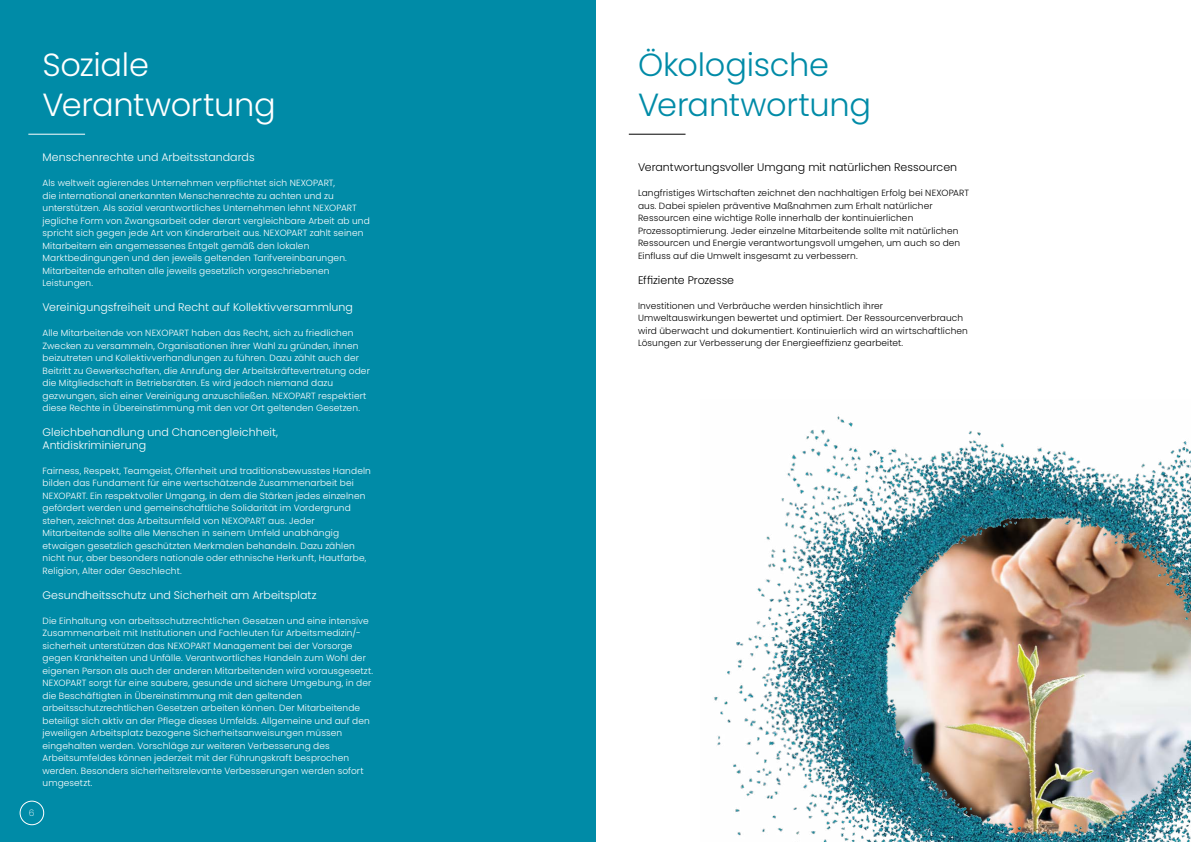
<style>
.page{position:relative;width:1191px;height:842px;background:#fff}
.page>*{position:absolute;margin:0;border:0;box-sizing:border-box;transform-origin:0 0}
.t1{font:300 32px/40px "Poppins";letter-spacing:-.01em;color:#008ba7}
.t2{font:300 32px/40px "Poppins";letter-spacing:-.01em;color:#fff}
.t3{font:300 11px/12.5px "Poppins";letter-spacing:.005em;color:#fff}
.t4{font:300 11px "Poppins";letter-spacing:.005em;color:#000}
.t5{font:300 9px/12.5px "Poppins";letter-spacing:.015em;color:#fff}
.t6{font:300 9px/12.5px "Poppins";letter-spacing:.015em;color:#000}
.t7{font:200 9px "Poppins";color:#fff}
</style>
<div class="page">
<div style="left:0;top:0;width:596px;height:842px;background:#008ba7"></div>
<hr style="left:28px;top:134px;width:57px;height:1px;background:#fff">
<hr style="left:629px;top:134px;width:56px;height:1px;background:#000">
<img style="left:714px;top:416px;width:477px;height:426px">
<div style="left:20px;top:801px;width:24px;height:24px;border:1px solid #fff;border-radius:50%"></div>
<h1 class="t2" style="left:43px;top:45px;width:235px">Soziale<br>Verantwortung</h1>
<p class="t3" style="left:43px;top:151px;width:214px">Menschenrechte und Arbeitsstandards</p>
<p class="t5" style="left:43px;top:177px;width:329px">Als weltweit agierendes Unternehmen verpflichtet sich NEXOPART,<br>die international anerkannten Menschenrechte zu achten und zu unterstützen. Als sozial verantwortliches Unternehmen lehnt NEXOPART jegliche Form von Zwangsarbeit oder derart vergleichbare Arbeit ab und spricht sich gegen jede Art von Kinderarbeit aus. NEXOPART zahlt seinen Mitarbeitern ein angemessenes Entgelt gemäß den lokalen Marktbedingungen und den jeweils geltenden Tarifvereinbarungen.<br>Mitarbeitende erhalten alle jeweils gesetzlich vorgeschriebenen Leistungen.</p>
<p class="t3" style="left:43px;top:301px;width:312px">Vereinigungsfreiheit und Recht auf Kollektivversammlung</p>
<p class="t5" style="left:43px;top:327px;width:329px">Alle Mitarbeitende von NEXOPART haben das Recht, sich zu friedlichen Zwecken zu versammeln, Organisationen ihrer Wahl zu gründen, ihnen beizutreten und Kollektivverhandlungen zu führen. Dazu zählt auch der Beitritt zu Gewerkschaften, die Anrufung der Arbeitskräftevertretung oder die Mitgliedschaft in Betriebsräten. Es wird jedoch niemand dazu gezwungen, sich einer Vereinigung anzuschließen. NEXOPART respektiert diese Rechte in Übereinstimmung mit den vor Ort geltenden Gesetzen.</p>
<p class="t3" style="left:43px;top:426px;width:237px">Gleichbehandlung und Chancengleichheit,<br>Antidiskriminierung</p>
<p class="t5" style="left:43px;top:464px;width:330px">Fairness, Respekt, Teamgeist, Offenheit und traditionsbewusstes Handeln bilden das Fundament für eine wertschätzende Zusammenarbeit bei NEXOPART. Ein respektvoller Umgang, in dem die Stärken jedes einzelnen gefördert werden und gemeinschaftliche Solidarität im Vordergrund stehen, zeichnet das Arbeitsumfeld von NEXOPART aus. Jeder Mitarbeitende sollte alle Menschen in seinem Umfeld unabhängig etwaigen gesetzlich geschützten Merkmalen behandeln. Dazu zählen nicht nur, aber besonders nationale oder ethnische Herkunft, Hautfarbe, Religion, Alter oder Geschlecht.</p>
<p class="t3" style="left:43px;top:589px;width:275px">Gesundheitsschutz und Sicherheit am Arbeitsplatz</p>
<p class="t5" style="left:43px;top:614px;width:332px">Die Einhaltung von arbeitsschutzrechtlichen Gesetzen und eine intensive Zusammenarbeit mit Institutionen und Fachleuten für Arbeitsmedizin/- sicherheit unterstützen das NEXOPART Management bei der Vorsorge gegen Krankheiten und Unfälle. Verantwortliches Handeln zum Wohl der eigenen Person als auch der anderen Mitarbeitenden wird vorausgesetzt.<br>NEXOPART sorgt für eine saubere, gesunde und sichere Umgebung, in der die Beschäftigten in Übereinstimmung mit den geltenden arbeitsschutzrechtlichen Gesetzen arbeiten können. Der Mitarbeitende beteiligt sich aktiv an der Pflege dieses Umfelds. Allgemeine und auf den jeweiligen Arbeitsplatz bezogene Sicherheitsanweisungen müssen eingehalten werden. Vorschläge zur weiteren Verbesserung des Arbeitsumfeldes können jederzeit mit der Führungskraft besprochen werden. Besonders sicherheitsrelevante Verbesserungen werden sofort umgesetzt.</p>
<p class="t7" style="left:29px;top:808px;width:7px">6</p>
<h1 class="t1" style="left:638px;top:45px;width:235px">Ökologische<br>Verantwortung</h1>
<p class="t4" style="left:638px;top:161px;width:321px">Verantwortungsvoller Umgang mit natürlichen Ressourcen</p>
<p class="t6" style="left:638px;top:187px;width:332px">Langfristiges Wirtschaften zeichnet den nachhaltigen Erfolg bei NEXOPART aus. Dabei spielen präventive Maßnahmen zum Erhalt natürlicher Ressourcen eine wichtige Rolle innerhalb der kontinuierlichen Prozessoptimierung. Jeder einzelne Mitarbeitende sollte mit natürlichen Ressourcen und Energie verantwortungsvoll umgehen, um auch so den Einfluss auf die Umwelt insgesamt zu verbessern.</p>
<p class="t4" style="left:638px;top:273px;width:98px">Effiziente Prozesse</p>
<p class="t6" style="left:638px;top:299px;width:331px">Investitionen und Verbräuche werden hinsichtlich ihrer Umweltauswirkungen bewertet und optimiert. Der Ressourcenverbrauch wird überwacht und dokumentiert. Kontinuierlich wird an wirtschaftlichen Lösungen zur Verbesserung der Energieeffizienz gearbeitet.</p>
</div>
